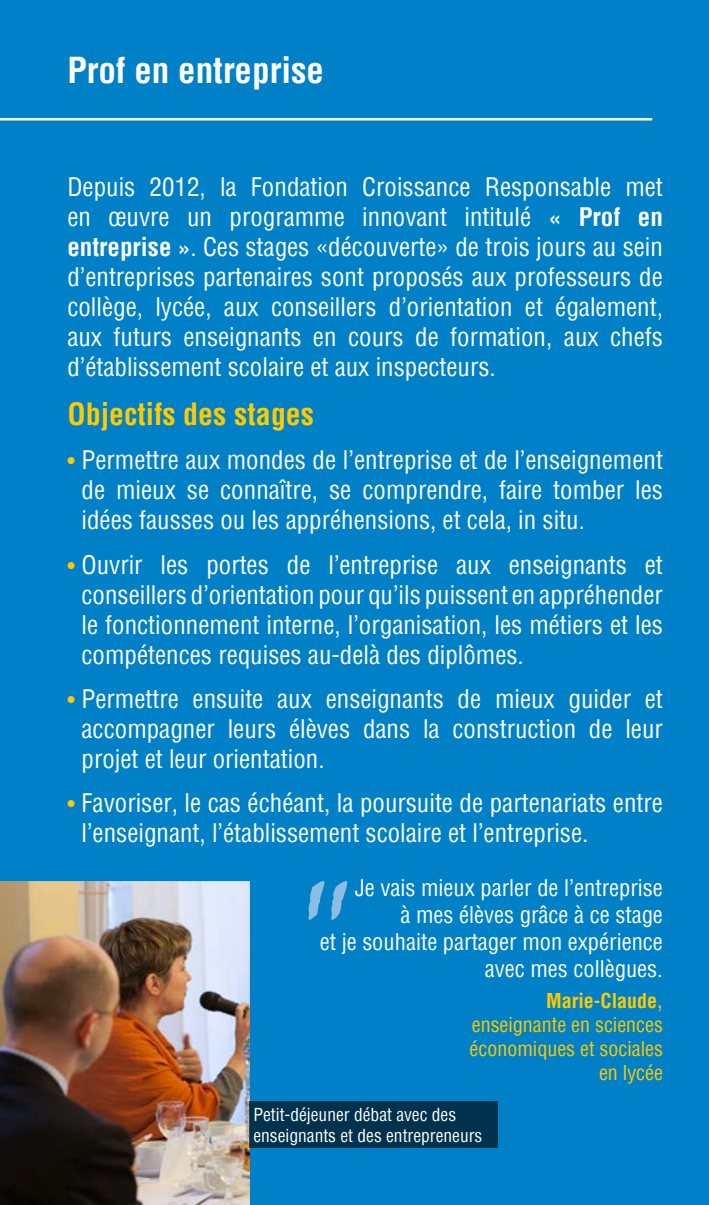
<style>
.page{position:relative;width:709px;height:1205px;background:#0081c7}
.page>*{position:absolute;margin:0;border:0;box-sizing:border-box;transform-origin:0 0}
.t1{font:700 condensed 35px "Helvetica";color:#fff}
.t2{font:700 condensed 30px "Helvetica";color:#feca00}
.t3{font:condensed 25px/30px "Helvetica";color:#fff;text-align:justify}
.citation{font:condensed 22.5px/27px "Helvetica";color:#fff;text-align:right}
.citation-2{font:condensed 20px/24px "Helvetica";color:#feca00;text-align:right}
.legende{font:condensed 17.5px/21px "Helvetica";color:#fff}
.s1{font-weight:700}
.s2{font-size:22.5px;color:#feca00}
.s3{font-size:22.5px}
</style>
<div class="page">
<hr style="left:0;top:118px;width:652px;height:2px;background:#fff">
<img style="left:0;top:881px;width:250px;height:324px">
<svg style="left:308px;top:881px;width:39px;height:39px"></svg>
<div style="left:250px;top:1101px;width:248px;height:46px;background:#00324e"></div>
<p class="t1" style="left:67px;top:47px;width:258px">Prof en entreprise</p>
<p class="t3" style="left:67px;top:171px;width:597px">Depuis 2012, la Fondation Croissance Responsable met en œuvre un programme innovant intitulé <span class="s1">« Prof en entreprise »</span>. Ces stages «découverte» de trois jours au sein d’entreprises partenaires sont proposés aux professeurs de collège, lycée, aux conseillers d’orientation et également, aux futurs enseignants en cours de formation, aux chefs d’établissement scolaire et aux inspecteurs.</p>
<p class="t2" style="left:67px;top:394px;width:248px">Objectifs des stages</p>
<p class="t3" style="left:81px;top:445px;width:583px;text-indent:-14px"><span class="s2">•</span> Permettre aux mondes de l’entreprise et de l’enseignement de mieux se connaître, se comprendre, faire tomber les idées fausses ou les appréhensions, et cela, in situ.</p>
<p class="t3" style="left:81px;top:549px;width:583px;text-indent:-14px"><span class="s2">•</span> Ouvrir les portes de l’entreprise aux enseignants et conseillers d’orientation pour qu’ils puissent en appréhender le fonctionnement interne, l’organisation, les métiers et les compétences requises au-delà des diplômes.</p>
<p class="t3" style="left:81px;top:683px;width:583px;text-indent:-14px"><span class="s2">•</span> Permettre ensuite aux enseignants de mieux guider et accompagner leurs élèves dans la construction de leur projet et leur orientation.</p>
<p class="t3" style="left:81px;top:787px;width:583px;text-indent:-14px"><span class="s2">•</span> Favoriser, le cas échéant, la poursuite de partenariats entre l’enseignant, l’établissement scolaire et l’entreprise.</p>
<p class="citation" style="left:320px;top:874px;width:344px">Je vais mieux parler de l’entreprise<br>à mes élèves grâce à ce stage<br>et je souhaite partager mon expérience avec mes collègues.</p>
<p class="citation-2" style="left:469px;top:988px;width:195px"><span class="s1">Marie-Claude</span><span class="s3">, </span>enseignante en sciences économiques et sociales en lycée</p>
<p class="legende" style="left:253px;top:1103px;width:230px">Petit-déjeuner débat avec des enseignants et des entrepreneurs</p>
</div>
